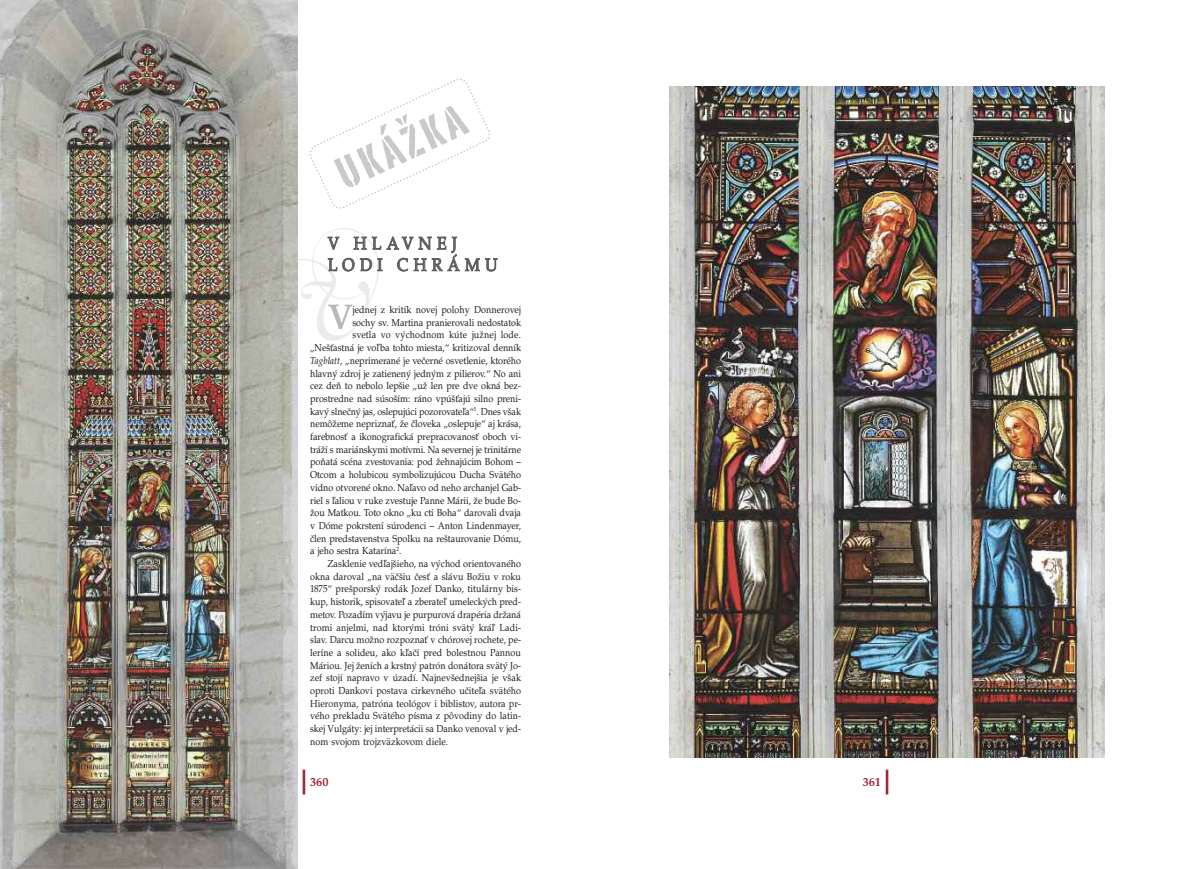
<style>
.page{position:relative;width:1191px;height:869px;background:#fff}
.page>*{position:absolute;margin:0;border:0;box-sizing:border-box;transform-origin:0 0}
.t1{font:52.5px "Portago ITCTT";color:#c9c9c9}
.t2{font:17.5px/21.4px "Paltus Antiqua Nox LCE";letter-spacing:.33em;color:#5d5c5d;scale:.9 1}
.t3{font:700 12.25px "Paltus Antiqua Nox LCE";color:#a0293a}
.t4{font:10.06px "Paltus Antiqua Nox LCE";letter-spacing:-.005em;color:#272627;scale:.9 1}
.t5{font:10.06px "Paltus Antiqua Nox LCE";letter-spacing:.015em;color:#272627;scale:.9 1}
.s1{font-style:italic}
</style>
<div class="page">
<hr style="left:885px;top:769px;width:3px;height:25px;background:#a0293a">
<svg style="left:298px;top:228px;width:81px;height:112px"></svg>
<hr style="left:303px;top:769px;width:2px;height:25px;background:#a0293a">
<img style="left:0;top:0;width:298px;height:868px">
<img style="left:670px;top:87px;width:434px;height:669px">
<svg style="left:309px;top:79px;width:181px;height:130px"></svg>
<h1 class="t1" style="left:324px;top:143px;width:139px;rotate:-25deg">ukážka</h1>
<h2 class="t2" style="left:328px;top:232px;width:190px">V HLAVNEJ<br>LODI CHRÁMU</h2>
<p class="t4" style="left:352px;top:303px;width:189px">jednej z kritík novej polohy Donnerovej</p>
<p class="t4" style="left:352px;top:316px;width:189px">sochy sv. Martina pranierovali nedostatok</p>
<p class="t5" style="left:352px;top:329px;width:189px">svetla vo východnom kúte južnej lode.</p>
<p class="t4" style="left:310px;top:341px;width:236px">„Nešťastná je voľba tohto miesta,“ kritizoval denník</p>
<p class="t4" style="left:310px;top:354px;width:236px"><span class="s1">Tagblatt</span>, „neprimerané je večerné osvetlenie, ktorého</p>
<p class="t4" style="left:310px;top:367px;width:236px">hlavný zdroj je zatienený jedným z pilierov.“ No ani</p>
<p class="t4" style="left:310px;top:379px;width:236px">cez deň to nebolo lepšie „už len pre dve okná bez-</p>
<p class="t4" style="left:310px;top:392px;width:236px">prostredne nad súsoším: ráno vpúšťajú silno preni-</p>
<p class="t4" style="left:310px;top:405px;width:236px">kavý slnečný jas, oslepujúci pozorovateľa“<sup>1</sup>. Dnes však</p>
<p class="t4" style="left:310px;top:418px;width:236px">nemôžeme nepriznať, že človeka „oslepuje“ aj krása,</p>
<p class="t4" style="left:310px;top:430px;width:236px">farebnosť a ikonografická prepracovanosť oboch vi-</p>
<p class="t4" style="left:310px;top:443px;width:236px">tráží s mariánskymi motívmi. Na severnej je trinitárne</p>
<p class="t4" style="left:310px;top:456px;width:236px">poňatá scéna zvestovania: pod žehnajúcim Bohom –</p>
<p class="t4" style="left:310px;top:468px;width:236px">Otcom a holubicou symbolizujúcou Ducha Svätého</p>
<p class="t4" style="left:310px;top:481px;width:236px">vidno otvorené okno. Naľavo od neho archanjel Gab-</p>
<p class="t4" style="left:310px;top:494px;width:236px">riel s ľaliou v ruke zvestuje Panne Márii, že bude Bo-</p>
<p class="t4" style="left:310px;top:506px;width:236px">žou Matkou. Toto okno „ku cti Boha“ darovali dvaja</p>
<p class="t4" style="left:310px;top:519px;width:236px">v Dóme pokrstení súrodenci – Anton Lindenmayer,</p>
<p class="t4" style="left:310px;top:532px;width:236px">člen predstavenstva Spolku na reštaurovanie Dómu,</p>
<p class="t4" style="left:310px;top:544px;width:103px">a jeho sestra Katarína<sup>2</sup>.</p>
<p class="t4" style="left:327px;top:557px;width:216px">Zasklenie vedľajšieho, na východ orientovaného</p>
<p class="t4" style="left:310px;top:570px;width:236px">okna daroval „na väčšiu česť a slávu Božiu v roku</p>
<p class="t4" style="left:310px;top:582px;width:236px">1875“ prešporský rodák Jozef Danko, titulárny bis-</p>
<p class="t4" style="left:310px;top:595px;width:236px">kup, historik, spisovateľ a zberateľ umeleckých pred-</p>
<p class="t4" style="left:310px;top:608px;width:236px">metov. Pozadím výjavu je purpurová drapéria držaná</p>
<p class="t4" style="left:310px;top:621px;width:236px">tromi anjelmi, nad ktorými tróni svätý kráľ Ladi-</p>
<p class="t4" style="left:310px;top:633px;width:236px">slav. Darcu možno rozpoznať v chórovej rochete, pe-</p>
<p class="t4" style="left:310px;top:646px;width:236px">leríne a solideu, ako kľačí pred bolestnou Pannou</p>
<p class="t4" style="left:310px;top:659px;width:236px">Máriou. Jej ženích a krstný patrón donátora svätý Jo-</p>
<p class="t4" style="left:310px;top:671px;width:236px">zef stojí napravo v úzadí. Najnevšednejšia je však</p>
<p class="t4" style="left:310px;top:684px;width:236px">oproti Dankovi postava cirkevného učiteľa svätého</p>
<p class="t4" style="left:310px;top:697px;width:236px">Hieronyma, patróna teológov i biblistov, autora pr-</p>
<p class="t4" style="left:310px;top:709px;width:236px">vého prekladu Svätého písma z pôvodiny do latin-</p>
<p class="t4" style="left:310px;top:722px;width:236px">skej Vulgáty: jej interpretácii sa Danko venoval v jed-</p>
<p class="t4" style="left:310px;top:735px;width:155px">nom svojom trojzväzkovom diele.</p>
<p class="t3" style="left:310px;top:774px;width:20px">360</p>
<p class="t3" style="left:862px;top:774px;width:20px">361</p>
</div>
